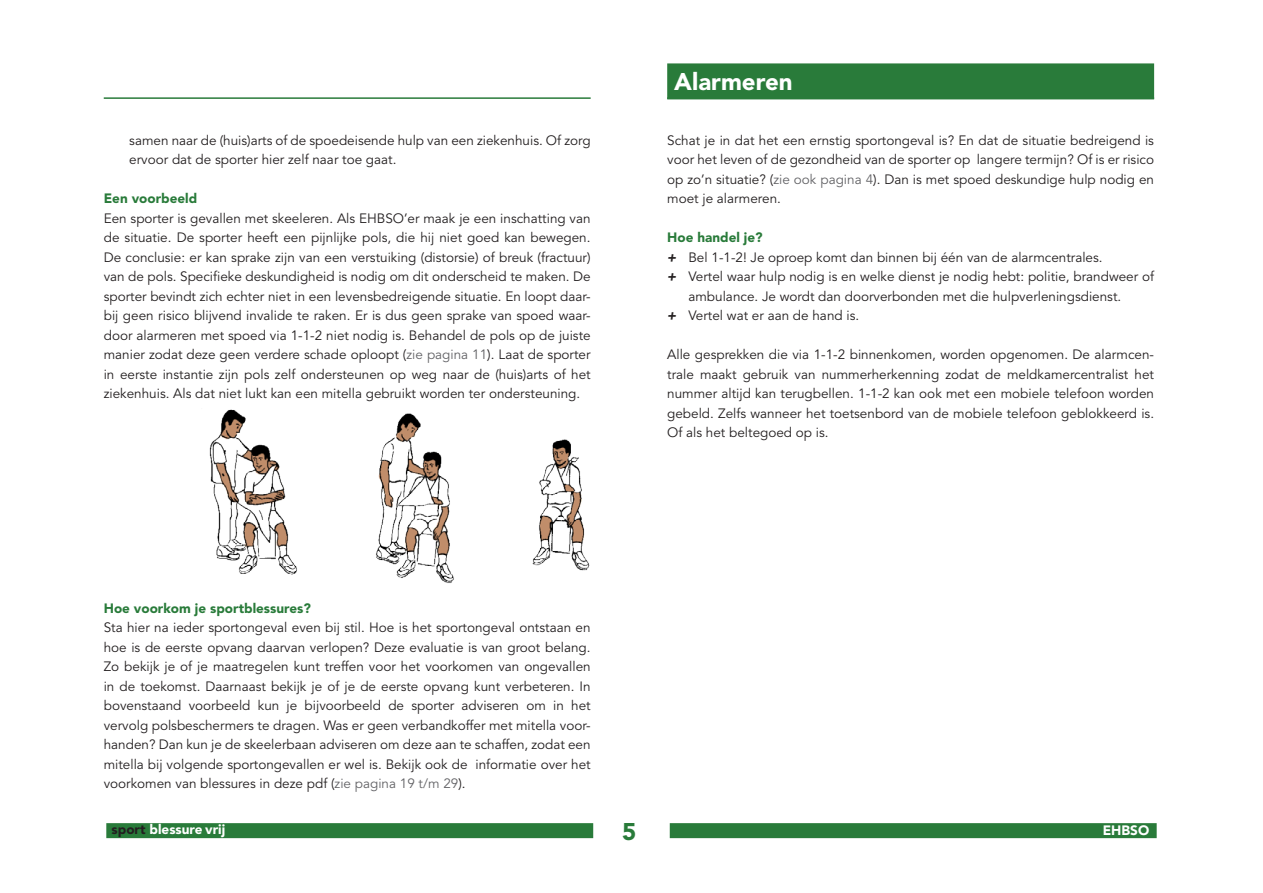
<style>
.page{position:relative;width:1263px;height:893px;background:#fff}
.page>*{position:absolute;margin:0;border:0;box-sizing:border-box;transform-origin:0 0}
.t1{font:900 24px "Avenir LT Std";color:#fff}
.t2{font:900 24px "Avenir LT Std";color:#297b3a}
.t3{font:13.5px/19.5px "Avenir LT Std";color:#231f20;text-align:justify}
.t4{font:900 13.5px "Avenir LT Std";color:#297b3a}
.t5{font:900 13.5px "Avenir LT Std";color:#fff}
.s1{color:#636366}
.s2{font-weight:900;font-style:italic}
.s3{color:#231f20}
</style>
<div class="page">
<div style="left:670px;top:823px;width:487px;height:15px;background:#297b3a"></div>
<div style="left:106px;top:823px;width:487px;height:15px;background:#297b3a"></div>
<hr style="left:104px;top:97px;width:487px;height:2px;background:#297b3a">
<div style="left:667px;top:63px;width:487px;height:36px;background:#297b3a"></div>
<img style="left:209px;top:409px;width:381px;height:174px">
<p class="t3" style="left:129px;top:131px;width:463px">samen naar de (huis)arts of de spoedeisende hulp van een ziekenhuis. Of zorg ervoor dat de sporter hier zelf naar toe gaat.</p>
<p class="t4" style="left:104px;top:190px;width:95px">Een voorbeeld</p>
<p class="t3" style="left:104px;top:209px;width:488px">Een sporter is gevallen met skeeleren. Als EHBSO’er maak je een inschatting van de situatie. De sporter heeft een pijnlijke pols, die hij niet goed kan bewegen.<br>De conclusie: er kan sprake zijn van een verstuiking (distorsie) of breuk (fractuur) van de pols. Specifieke deskundigheid is nodig om dit onderscheid te maken. De sporter bevindt zich echter niet in een levensbedreigende situatie. En loopt daar&shy;bij geen risico blijvend invalide te raken. Er is dus geen sprake van spoed waar&shy;door alarmeren met spoed via 1-1-2 niet nodig is. Behandel de pols op de juiste manier zodat deze geen verdere schade oploopt (<span class="s1">zie pagina 11</span>). Laat de sporter in eerste instantie zijn pols zelf ondersteunen op weg naar de (huis)arts of het ziekenhuis. Als dat niet lukt kan een mitella gebruikt worden ter ondersteuning.</p>
<p class="t4" style="left:104px;top:600px;width:209px">Hoe voorkom je sportblessures?</p>
<p class="t3" style="left:104px;top:618px;width:488px">Sta hier na ieder sportongeval even bij stil. Hoe is het sportongeval ontstaan en hoe is de eerste opvang daarvan verlopen? Deze evaluatie is van groot belang.<br>Zo bekijk je of je maatregelen kunt treffen voor het voorkomen van ongevallen in de toekomst. Daarnaast bekijk je of je de eerste opvang kunt verbeteren. In bovenstaand voorbeeld kun je bijvoorbeeld de sporter adviseren om in het vervolg polsbeschermers te dragen. Was er geen verbandkoffer met mitella voor&shy;handen? Dan kun je de skeelerbaan adviseren om deze aan te schaffen, zodat een mitella bij volgende sportongevallen er wel is. Bekijk ook de informatie over het voorkomen van blessures in deze pdf (<span class="s1">zie pagina 19 t/m 29</span>).</p>
<h1 class="t1" style="left:674px;top:68px;width:120px">Alarmeren</h1>
<p class="t3" style="left:667px;top:131px;width:488px">Schat je in dat het een ernstig sportongeval is? En dat de situatie bedreigend is voor het leven of de gezondheid van de sporter op langere termijn? Of is er risico op zo’n situatie? (<span class="s1">zie ook pagina 4</span>). Dan is met spoed deskundige hulp nodig en moet je alarmeren.</p>
<p class="t4" style="left:667px;top:229px;width:97px">Hoe handel je?</p>
<p class="t3" style="left:667px;top:248px;width:437px"><span class="s2">+</span> Bel 1-1-2! Je oproep komt dan binnen bij één van de alarmcentrales.</p>
<p class="t3" style="left:667px;top:267px;width:488px"><span class="s2">+</span> Vertel waar hulp nodig is en welke dienst je nodig hebt: politie, brandweer of</p>
<p class="t3" style="left:688px;top:287px;width:434px">ambulance. Je wordt dan doorverbonden met die hulpverleningsdienst.</p>
<p class="t3" style="left:667px;top:306px;width:194px"><span class="s2">+</span> Vertel wat er aan de hand is.</p>
<p class="t3" style="left:667px;top:345px;width:488px">Alle gesprekken die via 1-1-2 binnenkomen, worden opgenomen. De alarmcen&shy;trale maakt gebruik van nummerherkenning zodat de meldkamercentralist het nummer altijd kan terugbellen. 1-1-2 kan ook met een mobiele telefoon worden gebeld. Zelfs wanneer het toetsenbord van de mobiele telefoon geblokkeerd is.<br>Of als het beltegoed op is.</p>
<p class="t5" style="left:112px;top:821px;width:115px"><span class="s3">sport</span> blessure vrij</p>
<h1 class="t2" style="left:622px;top:817px;width:16px">5</h1>
<p class="t5" style="left:1103px;top:822px;width:48px">EHBSO</p>
</div>
